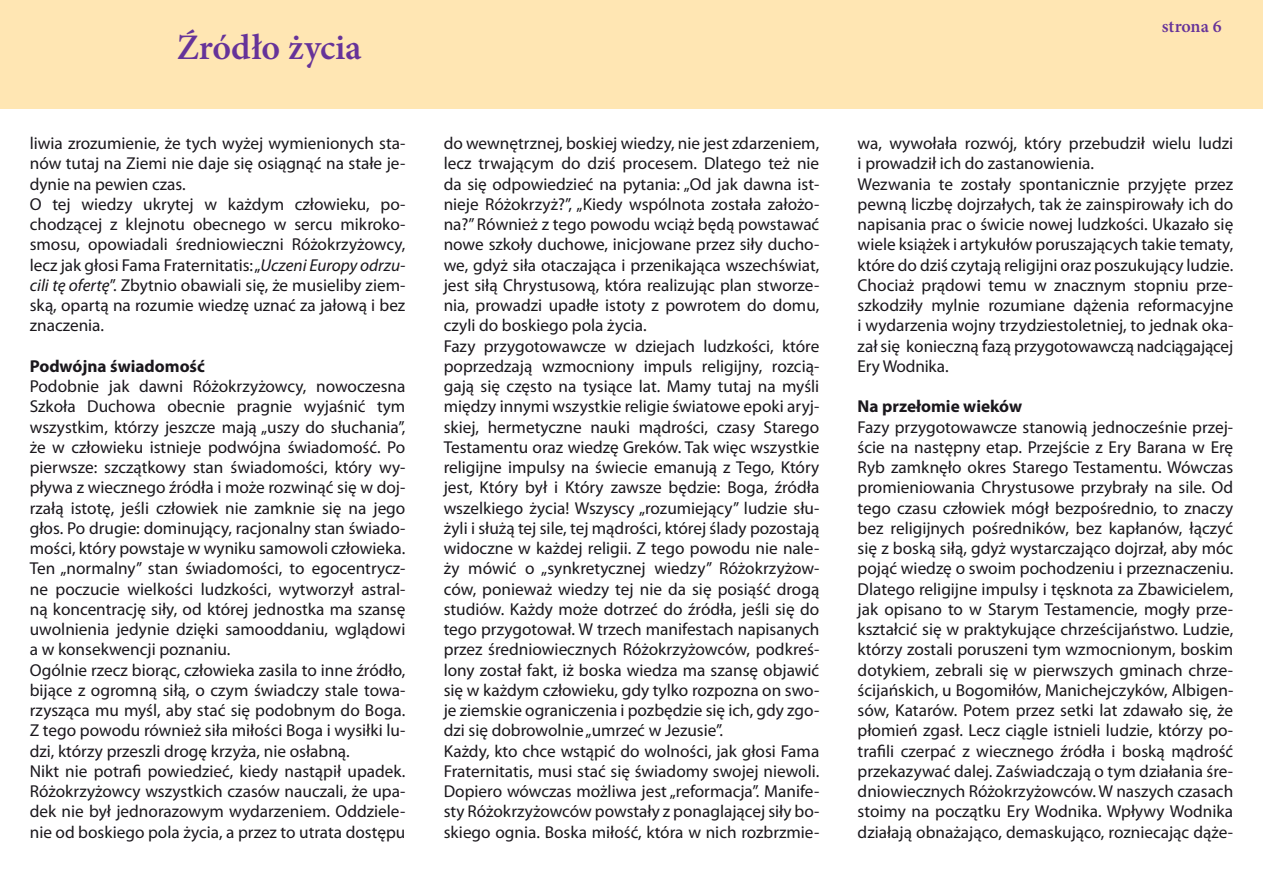
<style>
.page{position:relative;width:1263px;height:893px;background:#fff}
.page>*{position:absolute;margin:0;border:0;box-sizing:border-box;transform-origin:0 0}
.t1{font:600 36px "Minion Pro";letter-spacing:-.005em;color:#639}
.t2{font:600 18px "Minion Pro";letter-spacing:-.005em;color:#639}
.t3{font:17.25px/20.2px "Myriad Pro";color:#1a171c}
.t4{font:700 17.25px "Myriad Pro";color:#1a171c}
.s1{font-style:italic}
</style>
<div class="page">
<div style="left:0;top:0;width:1263px;height:108px;background:#ffe6b3"></div>
<h1 class="t1" style="left:177px;top:23px;width:186px">Źródło życia</h1>
<p class="t3" style="left:30px;top:133px;width:377px">liwia zrozumienie, że tych wyżej wymienionych sta&shy;nów tutaj na Ziemi nie daje się osiągnąć na stałe je&shy;dynie na pewien czas.<br>O tej wiedzy ukrytej w każdym człowieku, po&shy;chodzącej z klejnotu obecnego w sercu mikroko&shy;smosu, opowiadali średniowieczni Różokrzyżowcy, lecz jak głosi Fama Fraternitatis: „<span class="s1">Uczeni Europy odrzu&shy;cili tę ofertę</span>”. Zbytnio obawiali się, że musieliby ziem&shy;ską, opartą na rozumie wiedzę uznać za jałową i bez znaczenia.</p>
<p class="t4" style="left:30px;top:355px;width:177px">Podwójna świadomość</p>
<p class="t3" style="left:30px;top:376px;width:377px">Podobnie jak dawni Różokrzyżowcy, nowoczesna Szkoła Duchowa obecnie pragnie wyjaśnić tym wszystkim, którzy jeszcze mają „uszy do słuchania”, że w człowieku istnieje podwójna świadomość. Po pierwsze: szczątkowy stan świadomości, który wy&shy;pływa z wiecznego źródła i może rozwinąć się w doj&shy;rzałą istotę, jeśli człowiek nie zamknie się na jego głos. Po drugie: dominujący, racjonalny stan świado&shy;mości, który powstaje w wyniku samowoli człowieka.<br>Ten „normalny” stan świadomości, to egocentrycz&shy;ne poczucie wielkości ludzkości, wytworzył astral&shy;ną koncentrację siły, od której jednostka ma szansę uwolnienia jedynie dzięki samooddaniu, wglądowi a w konsekwencji poznaniu.<br>Ogólnie rzecz biorąc, człowieka zasila to inne źródło, bijące z ogromną siłą, o czym świadczy stale towa&shy;rzysząca mu myśl, aby stać się podobnym do Boga.<br>Z tego powodu również siła miłości Boga i wysiłki lu&shy;dzi, którzy przeszli drogę krzyża, nie osłabną.<br>Nikt nie potrafi powiedzieć, kiedy nastąpił upadek.<br>Różokrzyżowcy wszystkich czasów nauczali, że upa&shy;dek nie był jednorazowym wydarzeniem. Oddziele&shy;nie od boskiego pola życia, a przez to utrata dostępu</p>
<p class="t2" style="left:1162px;top:14px;width:61px">strona 6</p>
<p class="t3" style="left:444px;top:133px;width:377px">do wewnętrznej, boskiej wiedzy, nie jest zdarzeniem, lecz trwającym do dziś procesem. Dlatego też nie da się odpowiedzieć na pytania: „Od jak dawna ist&shy;nieje Różokrzyż?”, „Kiedy wspólnota została założo&shy;na?” Również z tego powodu wciąż będą powstawać nowe szkoły duchowe, inicjowane przez siły ducho&shy;we, gdyż siła otaczająca i przenikająca wszechświat, jest siłą Chrystusową, która realizując plan stworze&shy;nia, prowadzi upadłe istoty z powrotem do domu, czyli do boskiego pola życia.<br>Fazy przygotowawcze w dziejach ludzkości, które poprzedzają wzmocniony impuls religijny, rozcią&shy;gają się często na tysiące lat. Mamy tutaj na myśli między innymi wszystkie religie światowe epoki aryj&shy;skiej, hermetyczne nauki mądrości, czasy Starego Testamentu oraz wiedzę Greków. Tak więc wszystkie religijne impulsy na świecie emanują z Tego, Który jest, Który był i Który zawsze będzie: Boga, źródła wszelkiego życia! Wszyscy „rozumiejący” ludzie słu&shy;żyli i służą tej sile, tej mądrości, której ślady pozostają widoczne w każdej religii. Z tego powodu nie nale&shy;ży mówić o „synkretycznej wiedzy” Różokrzyżow&shy;ców, ponieważ wiedzy tej nie da się posiąść drogą studiów. Każdy może dotrzeć do źródła, jeśli się do tego przygotował. W trzech manifestach napisanych przez średniowiecznych Różokrzyżowców, podkreś&shy;lony został fakt, iż boska wiedza ma szansę objawić się w każdym człowieku, gdy tylko rozpozna on swo&shy;je ziemskie ograniczenia i pozbędzie się ich, gdy zgo&shy;dzi się dobrowolnie „umrzeć w Jezusie”.<br>Każdy, kto chce wstąpić do wolności, jak głosi Fama Fraternitatis, musi stać się świadomy swojej niewoli.<br>Dopiero wówczas możliwa jest „reformacja”. Manife&shy;sty Różokrzyżowców powstały z ponaglającej siły bo&shy;skiego ognia. Boska miłość, która w nich rozbrzmie-</p>
<p class="t3" style="left:858px;top:133px;width:377px">wa, wywołała rozwój, który przebudził wielu ludzi i prowadził ich do zastanowienia.<br>Wezwania te zostały spontanicznie przyjęte przez pewną liczbę dojrzałych, tak że zainspirowały ich do napisania prac o świcie nowej ludzkości. Ukazało się wiele książek i artykułów poruszających takie tematy, które do dziś czytają religijni oraz poszukujący ludzie.<br>Chociaż prądowi temu w znacznym stopniu prze&shy;szkodziły mylnie rozumiane dążenia reformacyjne i wydarzenia wojny trzydziestoletniej, to jednak oka&shy;zał się konieczną fazą przygotowawczą nadciągającej Ery Wodnika.</p>
<p class="t4" style="left:858px;top:395px;width:166px">Na przełomie wieków</p>
<p class="t3" style="left:858px;top:416px;width:377px;text-align:justify">Fazy przygotowawcze stanowią jednocześnie przej&shy;ście na następny etap. Przejście z Ery Barana w Erę Ryb zamknęło okres Starego Testamentu. Wówczas promieniowania Chrystusowe przybrały na sile. Od tego czasu człowiek mógł bezpośrednio, to znaczy bez religijnych pośredników, bez kapłanów, łączyć się z boską siłą, gdyż wystarczająco dojrzał, aby móc pojąć wiedzę o swoim pochodzeniu i przeznaczeniu.<br>Dlatego religijne impulsy i tęsknota za Zbawicielem, jak opisano to w Starym Testamencie, mogły prze&shy;kształcić się w praktykujące chrześcijaństwo. Ludzie, którzy zostali poruszeni tym wzmocnionym, boskim dotykiem, zebrali się w pierwszych gminach chrze&shy;ścijańskich, u Bogomiłów, Manichejczyków, Albigen&shy;sów, Katarów. Potem przez setki lat zdawało się, że płomień zgasł. Lecz ciągle istnieli ludzie, którzy po&shy;trafili czerpać z wiecznego źródła i boską mądrość przekazywać dalej. Zaświadczają o tym działania śre&shy;dniowiecznych Różokrzyżowców. W naszych czasach stoimy na początku Ery Wodnika. Wpływy Wodnika działają obnażająco, demaskująco, rozniecając dąże-</p>
</div>
